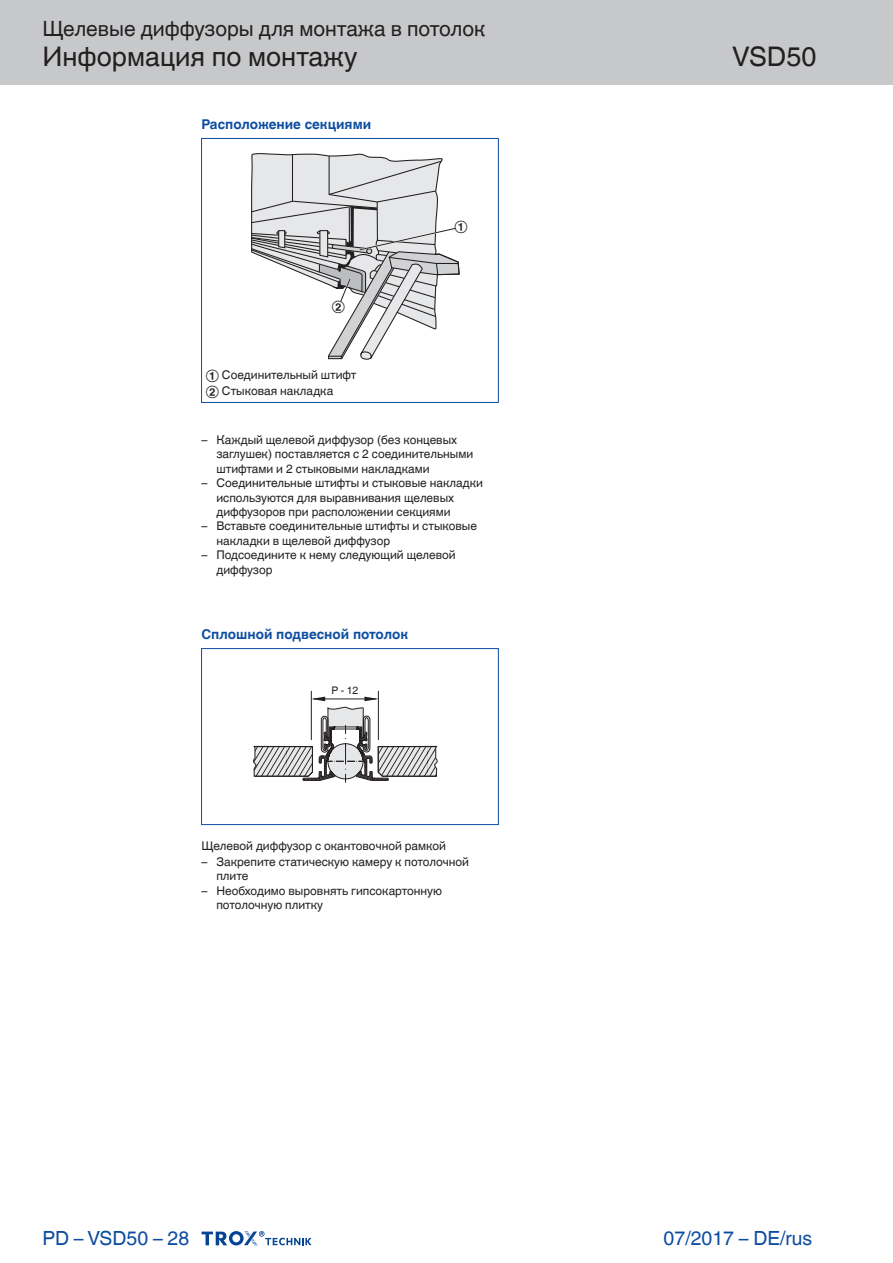
<style>
.page{position:relative;width:893px;height:1263px;background:#fff}
.page>*{position:absolute;margin:0;border:0;box-sizing:border-box;transform-origin:0 0}
.t1{font:27px "TROX Helvetica";color:#231f20}
.t2{font:21px "TROX Helvetica";color:#231f20}
.t3{font:19.5px "TROX Helvetica";color:#0d4da1}
.t4{font:700 13.5px "TROX Helvetica";color:#0d4da1}
.t5{font:12px/14.4px "TROX Helvetica";color:#231f20}
.t6{font:10.5px "TROX Helvetica";color:#231f20}
</style>
<div class="page">
<div style="left:0;top:0;width:893px;height:85px;background:#c7c8ca"></div>
<svg style="left:202px;top:1231px;width:110px;height:15px"></svg>
<svg style="left:251px;top:153px;width:209px;height:207px"></svg>
<hr style="left:201px;top:138px;width:1px;height:265px;background:#0d4da1">
<hr style="left:498px;top:138px;width:1px;height:265px;background:#0d4da1">
<hr style="left:201px;top:138px;width:297px;height:1px;background:#0d4da1">
<hr style="left:201px;top:402px;width:297px;height:1px;background:#0d4da1">
<svg style="left:253px;top:707px;width:185px;height:76px"></svg>
<hr style="left:313px;top:699px;width:63px;height:1px;background:#231f20">
<svg style="left:312px;top:697px;width:13px;height:4px"></svg>
<svg style="left:364px;top:697px;width:14px;height:4px"></svg>
<hr style="left:311px;top:691px;width:1px;height:49px;background:#231f20">
<hr style="left:378px;top:691px;width:1px;height:49px;background:#231f20">
<hr style="left:201px;top:648px;width:1px;height:177px;background:#0d4da1">
<hr style="left:498px;top:648px;width:1px;height:177px;background:#0d4da1">
<hr style="left:201px;top:648px;width:297px;height:1px;background:#0d4da1">
<hr style="left:201px;top:824px;width:297px;height:1px;background:#0d4da1">
<h2 class="t2" style="left:43px;top:17px;width:444px">Щелевые диффузоры для монтажа в потолок</h2>
<h1 class="t1" style="left:43px;top:41px;width:316px">Информация по монтажу</h1>
<p class="t4" style="left:202px;top:116px;width:171px">Расположение секциями</p>
<p class="t5" style="left:332px;top:299px;width:15px">②</p>
<p class="t5" style="left:206px;top:367px;width:152px;line-height:15.8px">① Соединительный штифт<br>② Стыковая накладка</p>
<p class="t5" style="left:455px;top:219px;width:15px">①</p>
<p class="t5" style="left:216px;top:432px;width:258px;text-indent:-15px">– Каждый щелевой диффузор (без концевых заглушек) поставляется с 2 соединительными штифтами и 2 стыковыми накладками</p>
<p class="t5" style="left:216px;top:476px;width:268px;text-indent:-15px">– Соединительные штифты и стыковые накладки используются для выравнивания щелевых диффузоров при расположении секциями</p>
<p class="t5" style="left:216px;top:519px;width:262px;text-indent:-15px">– Вставьте соединительные штифты и стыковые накладки в щелевой диффузор</p>
<p class="t5" style="left:216px;top:548px;width:241px;text-indent:-15px">– Подсоедините к нему следующий щелевой диффузор</p>
<p class="t4" style="left:202px;top:626px;width:208px">Сплошной подвесной потолок</p>
<p class="t6" style="left:331px;top:684px;width:28px">P - 12</p>
<p class="t5" style="left:202px;top:839px;width:246px">Щелевой диффузор с окантовочной рамкой</p>
<p class="t5" style="left:216px;top:855px;width:254px;text-indent:-15px">– Закрепите статическую камеру к потолочной плите</p>
<p class="t5" style="left:216px;top:883px;width:227px;text-indent:-15px">– Необходимо выровнять гипсокартонную потолочную плитку</p>
<h3 class="t3" style="left:43px;top:1227px;width:148px">PD – VSD50 – 28</h3>
<h1 class="t1" style="left:732px;top:41px;width:86px">VSD50</h1>
<h3 class="t3" style="left:664px;top:1227px;width:150px">07/2017 – DE/rus</h3>
</div>
